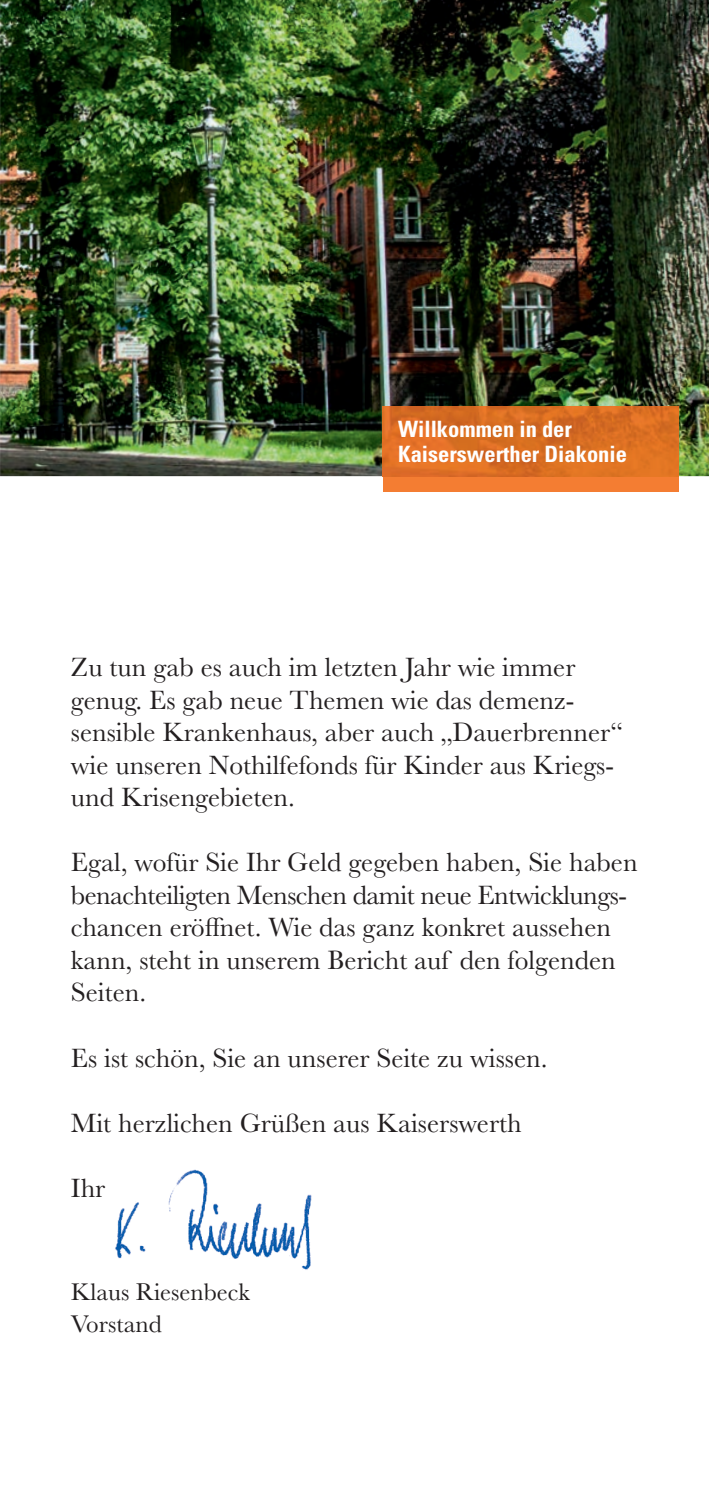
<style>
.page{position:relative;width:709px;height:1491px;background:#fff}
.page>*{position:absolute;margin:0;border:0;box-sizing:border-box;transform-origin:0 0}
.t1{font:27.5px/32.5px "Baskerville";color:#231f20}
.t2{font:25px/32.5px "Baskerville";color:#231f20}
.t3{font:700 condensed 22.5px/25px "Univers";color:#fff}
</style>
<div class="page">
<img style="left:115px;top:1169px;width:197px;height:101px">
<img style="left:0;top:0;width:709px;height:476px">
<div style="left:383px;top:476px;width:295px;height:15px;background:#f47d32"></div>
<img style="left:383px;top:406px;width:295px;height:70px">
<p class="t3" style="left:398px;top:416px;width:230px">Willkommen in der<br>Kaiserswerther Diakonie</p>
<p class="t1" style="left:71px;top:652px;width:553px">Zu tun gab es auch im letzten Jahr wie immer genug. Es gab neue Themen wie das demenz&shy;sensible Krankenhaus, aber auch „Dauerbrenner“ wie unseren Nothilfefonds für Kinder aus Kriegs&shy;und Krisengebieten.</p>
<p class="t1" style="left:71px;top:847px;width:568px">Egal, wofür Sie Ihr Geld gegeben haben, Sie haben benachteiligten Menschen damit neue Entwicklungs&shy;chancen eröffnet. Wie das ganz konkret aussehen kann, steht in unserem Bericht auf den folgenden Seiten.</p>
<p class="t1" style="left:71px;top:1042px;width:478px">Es ist schön, Sie an unserer Seite zu wissen.</p>
<p class="t1" style="left:71px;top:1107px;width:452px">Mit herzlichen Grüßen aus Kaiserswerth</p>
<p class="t1" style="left:71px;top:1172px;width:36px">Ihr</p>
<p class="t2" style="left:71px;top:1276px;width:180px">Klaus Riesenbeck<br>Vorstand</p>
</div>
